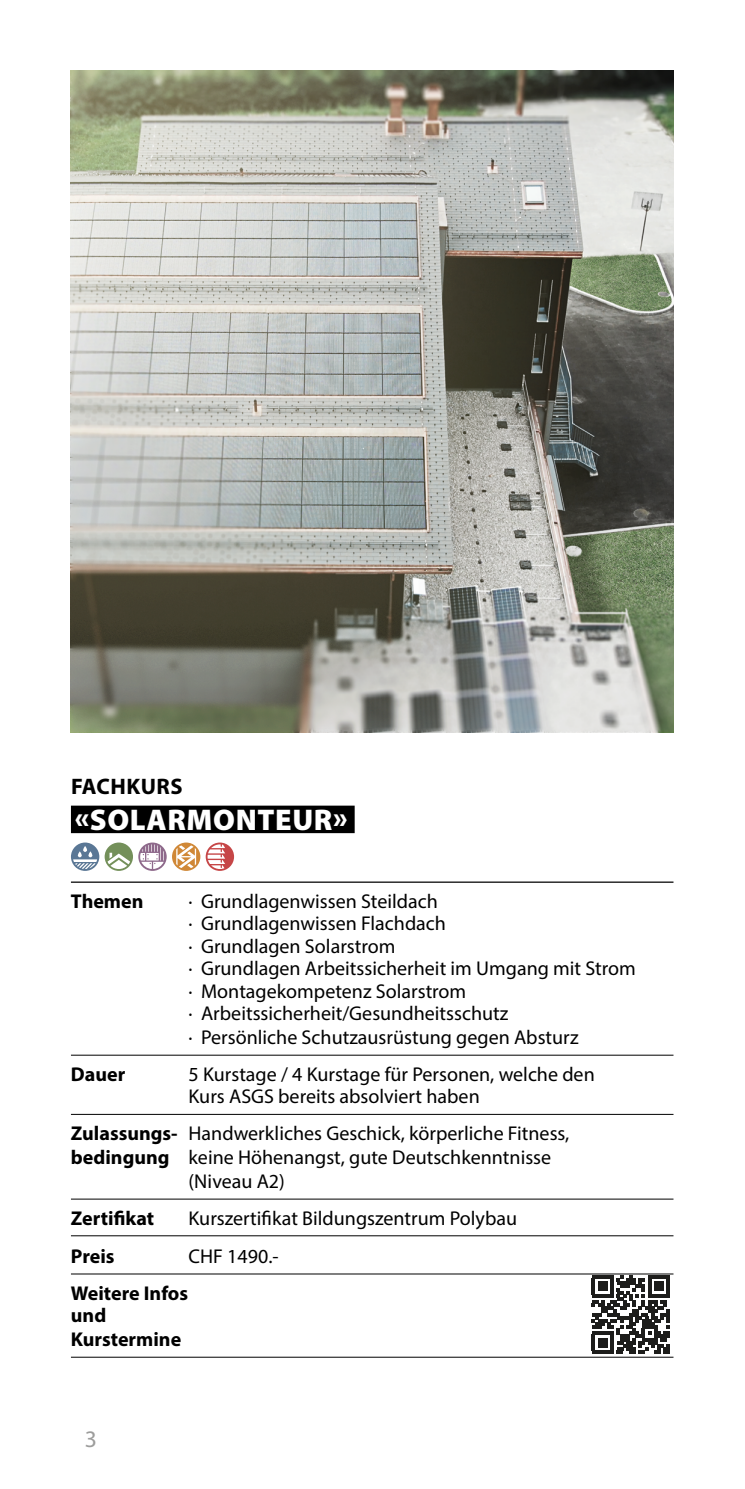
<style>
.page{position:relative;width:745px;height:1489px;background:#fff}
.page>*{position:absolute;margin:0;border:0;box-sizing:border-box;transform-origin:0 0}
.t1{font:900 30px "Myriad Pro";letter-spacing:.02em;color:#fff}
.t2{font:23.75px "Myriad Pro";color:#9d9d9c}
.t3{font:700 22.5px "Myriad Pro";letter-spacing:.02em;color:#000}
.t4{font:20px/22.8px "Myriad Pro";color:#000}
.t5{font:700 20px/23.2px "Myriad Pro";color:#000}
.s1{font-weight:700}
</style>
<div class="page">
<img style="left:71px;top:71px;width:602px;height:661px">
<div style="left:71px;top:805px;width:283px;height:28px;background:#000"></div>
<hr style="left:71px;top:881px;width:602px;height:1px;background:#000">
<hr style="left:71px;top:1054px;width:602px;height:1px;background:#000">
<hr style="left:71px;top:1113px;width:602px;height:1px;background:#000">
<hr style="left:71px;top:1198px;width:602px;height:1px;background:#000">
<hr style="left:71px;top:1235px;width:602px;height:1px;background:#000">
<hr style="left:71px;top:1273px;width:602px;height:1px;background:#000">
<hr style="left:71px;top:1356px;width:602px;height:1px;background:#000">
<svg style="left:71px;top:842px;width:28px;height:28px"></svg>
<svg style="left:73px;top:846px;width:24px;height:23px"></svg>
<div style="left:105px;top:842px;width:28px;height:28px;background:#74905a;border-radius:50%"></div>
<svg style="left:107px;top:852px;width:23px;height:17px"></svg>
<svg style="left:138px;top:842px;width:29px;height:28px"></svg>
<svg style="left:140px;top:844px;width:24px;height:25px"></svg>
<svg style="left:172px;top:842px;width:28px;height:28px"></svg>
<svg style="left:176px;top:845px;width:20px;height:23px"></svg>
<div style="left:205px;top:842px;width:29px;height:28px;background:#c64647;border-radius:50%"></div>
<svg style="left:207px;top:844px;width:18px;height:25px"></svg>
<svg style="left:591px;top:1275px;width:78px;height:78px"></svg>
<hr style="left:591px;top:1350px;width:22px;height:3px;background:#1d1d1b">
<div style="left:597px;top:1337px;width:10px;height:10px;background:#1d1d1b"></div>
<p class="t3" style="left:71px;top:771px;width:113px">FACHKURS</p>
<h1 class="t1" style="left:75px;top:800px;width:274px">«SOLARMONTEUR»</h1>
<p class="t5" style="left:71px;top:888px;width:74px">Themen</p>
<p class="t4" style="left:188px;top:889px;width:448px">· Grundlagenwissen Steildach<br>· Grundlagenwissen Flachdach<br>· Grundlagen Solarstrom<br>· Grundlagen Arbeitssicherheit im Umgang mit Strom · Montagekompetenz Solarstrom<br>· Arbeitssicherheit/Gesundheitsschutz<br>· Persönliche Schutzausrüstung gegen Absturz</p>
<p class="t5" style="left:71px;top:1061px;width:56px">Dauer</p>
<p class="t4" style="left:188px;top:1062px;width:407px">5 Kurstage / 4 Kurstage für Personen, welche den<br>Kurs ASGS bereits absolviert haben</p>
<p class="t4" style="left:71px;top:1121px;width:499px"><span class="s1">Zulassungs-</span> Handwerkliches Geschick, körperliche Fitness,</p>
<p class="t4" style="left:71px;top:1145px;width:481px"><span class="s1">bedingung</span> keine Höhenangst, gute Deutschkenntnisse</p>
<p class="t4" style="left:188px;top:1169px;width:98px">(Niveau A2)</p>
<p class="t5" style="left:71px;top:1205px;width:85px">Zertifikat</p>
<p class="t4" style="left:188px;top:1206px;width:330px">Kurszertifikat Bildungszentrum Polybau</p>
<p class="t5" style="left:71px;top:1243px;width:45px">Preis</p>
<p class="t4" style="left:188px;top:1244px;width:91px">CHF 1490.-</p>
<p class="t5" style="left:71px;top:1280px;width:119px">Weitere Infos und<br>Kurstermine</p>
<p class="t2" style="left:85px;top:1423px;width:14px">3</p>
</div>
